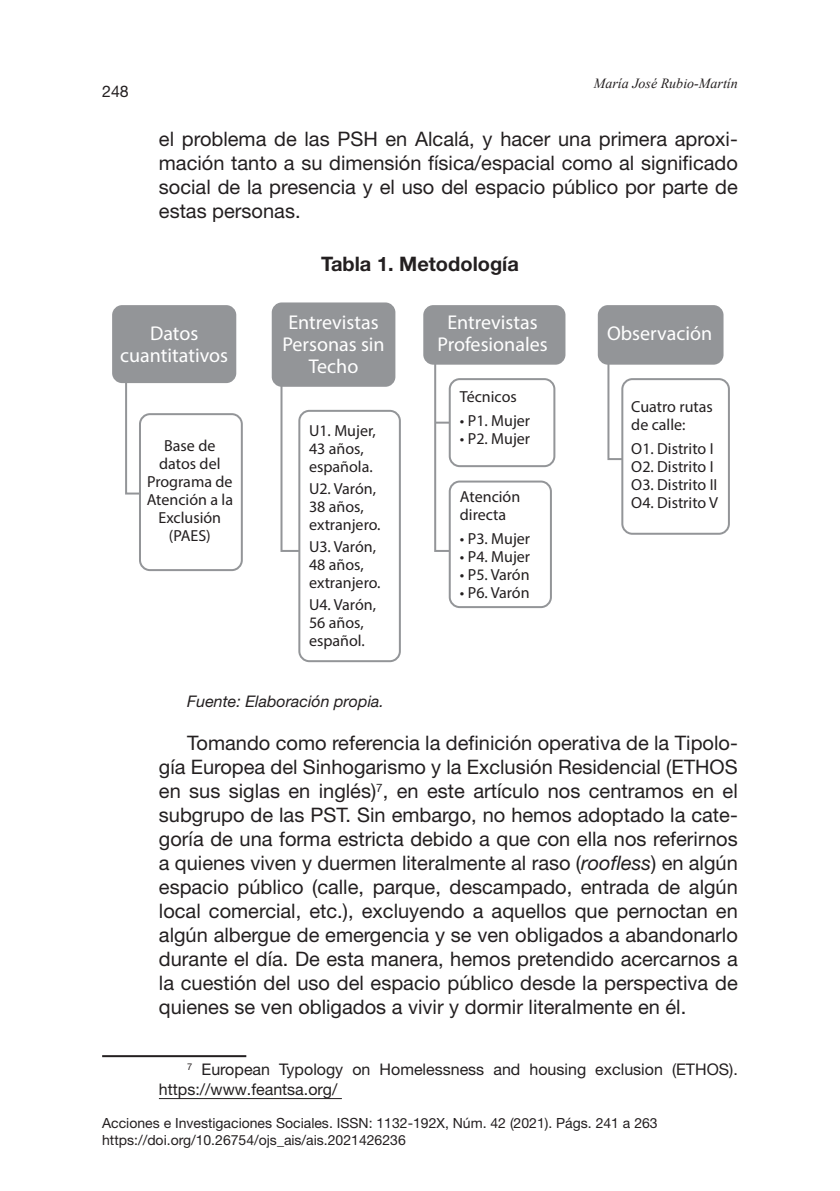
<style>
.page{position:relative;width:840px;height:1191px;background:#fff}
.page>*{position:absolute;margin:0;border:0;box-sizing:border-box;transform-origin:0 0}
.t1{font:20px/24px "Helvetica Neue";color:#231f20;text-align:justify}
.t2{font:20px/22px "Myriad Pro";color:#fff;text-align:center}
.t3{font:700 20px "Helvetica Neue";color:#231f20}
.t4{font:16px/18px "Myriad Pro";color:#231f20}
.t5{font:16px/19.2px "Helvetica Neue";color:#231f20}
.t6{font:italic 16px "Helvetica Neue";color:#231f20}
.t7{font:16px "Helvetica Neue";color:#231f20}
.t8{font:14px/16.8px "Helvetica Neue";color:#231f20}
.t9{font:italic 14px "Times New Roman";color:#231f20}
.s1{font-style:italic}
</style>
<div class="page">
<hr style="left:102px;top:1055px;width:144px;height:2px;background:#231f20">
<hr style="left:159px;top:1098px;width:183px;height:1px;background:#231f20">
<svg style="left:124px;top:383px;width:33px;height:112px"></svg>
<svg style="left:280px;top:387px;width:29px;height:165px"></svg>
<svg style="left:434px;top:365px;width:27px;height:187px"></svg>
<hr style="left:435px;top:421px;width:24px;height:2px;background:#939598">
<svg style="left:607px;top:365px;width:18px;height:95px"></svg>
<div style="left:140px;top:414px;width:102px;height:156px;background:#fff;border-radius:10px"></div>
<div style="left:139px;top:413px;width:104px;height:158px;border:2px solid #939598;border-radius:10px"></div>
<div style="left:299px;top:411px;width:100px;height:250px;background:#fff;border-radius:10px"></div>
<div style="left:298px;top:410px;width:102px;height:252px;border:2px solid #939598;border-radius:10px"></div>
<div style="left:449px;top:379px;width:105px;height:87px;background:#fff;border-radius:10px"></div>
<div style="left:448px;top:378px;width:107px;height:89px;border:2px solid #939598;border-radius:10px"></div>
<div style="left:449px;top:481px;width:101px;height:126px;background:#fff;border-radius:10px"></div>
<div style="left:448px;top:480px;width:103px;height:128px;border:2px solid #939598;border-radius:10px"></div>
<div style="left:622px;top:379px;width:106px;height:155px;background:#fff;border-radius:10px"></div>
<div style="left:621px;top:378px;width:108px;height:157px;border:2px solid #939598;border-radius:10px"></div>
<div style="left:112px;top:305px;width:124px;height:78px;background:#939598;border-radius:10px"></div>
<div style="left:271px;top:302px;width:124px;height:85px;background:#939598;border-radius:10px"></div>
<div style="left:423px;top:305px;width:142px;height:60px;background:#939598;border-radius:10px"></div>
<div style="left:597px;top:305px;width:126px;height:60px;background:#939598;border-radius:10px"></div>
<p class="t7" style="left:102px;top:82px;width:28px">248</p>
<p class="t9" style="left:593px;top:75px;width:145px">María José Rubio-Martín</p>
<p class="t1" style="left:159px;top:127px;width:580px">el problema de las PSH en Alcalá, y hacer una primera aproxi&shy;mación tanto a su dimensión física/espacial como al significado social de la presencia y el uso del espacio público por parte de estas personas.</p>
<p class="t3" style="left:321px;top:251px;width:199px">Tabla 1. Metodología</p>
<p class="t2" style="left:120px;top:322px;width:109px">Datos cuantitativos</p>
<p class="t2" style="left:437px;top:311px;width:112px">Entrevistas<br>Profesionales</p>
<p class="t2" style="left:606px;top:322px;width:107px">Observación</p>
<p class="t2" style="left:282px;top:311px;width:104px">Entrevistas<br>Personas sin<br>Techo</p>
<p class="t4" style="left:147px;top:436px;width:88px;text-align:center">Base de datos del<br>Programa de<br>Atención a la<br>Exclusión (PAES)</p>
<p class="t4" style="left:309px;top:422px;width:68px">U1. Mujer,<br>43 años, española.</p>
<p class="t4" style="left:309px;top:480px;width:73px">U2. Varón,<br>38 años, extranjero.</p>
<p class="t4" style="left:309px;top:538px;width:73px">U3. Varón,<br>48 años, extranjero.</p>
<p class="t4" style="left:309px;top:596px;width:68px">U4. Varón,<br>56 años, español.</p>
<p class="t4" style="left:459px;top:387px;width:58px">Técnicos</p>
<p class="t4" style="left:459px;top:411px;width:72px">• P1. Mujer</p>
<p class="t4" style="left:459px;top:429px;width:72px">• P2. Mujer</p>
<p class="t4" style="left:459px;top:487px;width:62px">Atención directa</p>
<p class="t4" style="left:459px;top:529px;width:72px">• P3. Mujer</p>
<p class="t4" style="left:459px;top:547px;width:72px">• P4. Mujer</p>
<p class="t4" style="left:459px;top:565px;width:71px">• P5. Varón</p>
<p class="t4" style="left:459px;top:583px;width:71px">• P6. Varón</p>
<p class="t4" style="left:631px;top:397px;width:83px">Cuatro rutas de calle:</p>
<p class="t4" style="left:631px;top:439px;width:88px">O1. Distrito I<br>O2. Distrito I<br>O3. Distrito II<br>O4. Distrito V</p>
<p class="t6" style="left:187px;top:691px;width:198px">Fuente: Elaboración propia.</p>
<p class="t1" style="left:159px;top:731px;width:580px;text-indent:28px">Tomando como referencia la definición operativa de la Tipolo&shy;gía Europea del Sinhogarismo y la Exclusión Residencial (ETHOS en sus siglas en inglés)<sup>7</sup>, en este artículo nos centramos en el subgrupo de las PST. Sin embargo, no hemos adoptado la cate&shy;goría de una forma estricta debido a que con ella nos referirnos a quienes viven y duermen literalmente al raso (<span class="s1">roofless</span>) en algún espacio público (calle, parque, descampado, entrada de algún local comercial, etc.), excluyendo a aquellos que pernoctan en algún albergue de emergencia y se ven obligados a abandonarlo durante el día. De esta manera, hemos pretendido acercarnos a la cuestión del uso del espacio público desde la perspectiva de quienes se ven obligados a vivir y dormir literalmente en él.</p>
<p class="t5" style="left:159px;top:1059px;width:580px;text-indent:28px"><sup>7</sup> European Typology on Homelessness and housing exclusion (ETHOS). https://www.feantsa.org/</p>
<p class="t8" style="left:102px;top:1114px;width:556px">Acciones e Investigaciones Sociales. ISSN: 1132-192X, Núm. 42 (2021). Págs. 241 a 263 https://doi.org/10.26754/ojs_ais/ais.2021426236</p>
</div>
